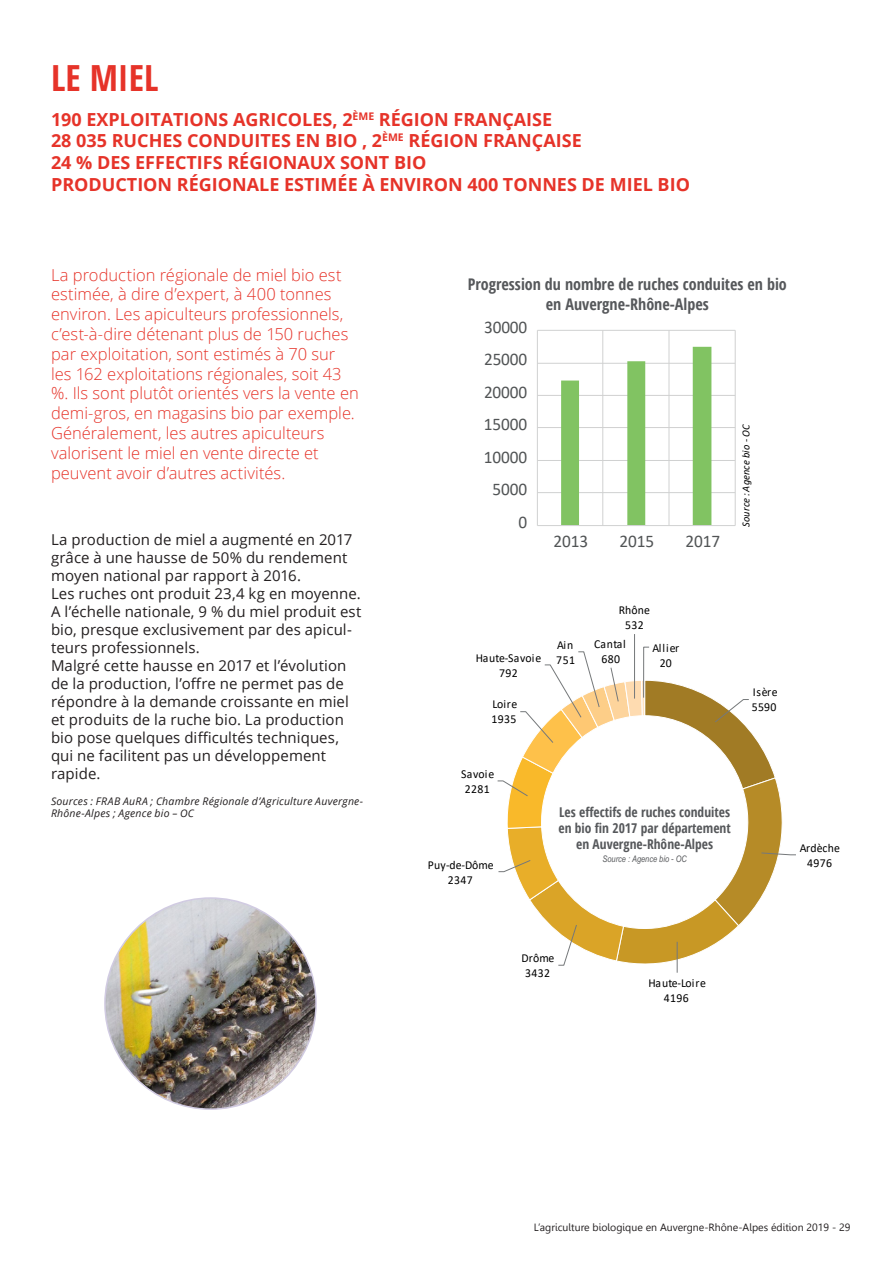
<style>
.page{position:relative;width:893px;height:1263px;background:#fff}
.page>*{position:absolute;margin:0;border:0;box-sizing:border-box;transform-origin:0 0}
.t1{font:700 condensed 36px "Open Sans";color:#e63329}
.t2{font:700 18px "Open Sans";color:#e63329}
.t3{font:17.85px "Calibri";letter-spacing:-.005em;color:#515455}
.t4{font:300 16.5px/19.8px "Open Sans";color:#e63329}
.t5{font:700 condensed 16.05px/19.2px "Open Sans";color:#56585b;text-align:center}
.t6{font:15px/18px "Open Sans";letter-spacing:.005em;color:#231f20}
.t7{font:700 condensed 13.5px/16.2px "Open Sans";color:#56585b;text-align:center}
.t8{font:12.15px/15px "Calibri";letter-spacing:.03em;color:#000001;text-align:center}
.t9{font:italic 10.65px "Calibri";letter-spacing:.02em;color:#000}
.t10{font:italic 10.5px/12.6px "Open Sans";letter-spacing:.02em;color:#231f20}
.t11{font:10.5px "Leelawadee";color:#231f20}
.t12{font:italic 9px "Arial Narrow";color:#56585b}
</style>
<div class="page">
<hr style="left:537px;top:330px;width:198px;height:1px;background:#d0d1d1">
<hr style="left:537px;top:363px;width:198px;height:1px;background:#d0d1d1">
<hr style="left:537px;top:395px;width:198px;height:1px;background:#d0d1d1">
<hr style="left:537px;top:427px;width:198px;height:1px;background:#d0d1d1">
<hr style="left:537px;top:460px;width:198px;height:1px;background:#d0d1d1">
<hr style="left:537px;top:492px;width:198px;height:1px;background:#d0d1d1">
<hr style="left:735px;top:330px;width:1px;height:196px;background:#d0d1d1">
<hr style="left:669px;top:330px;width:1px;height:196px;background:#d0d1d1">
<hr style="left:602px;top:330px;width:1px;height:196px;background:#d0d1d1">
<hr style="left:537px;top:330px;width:1px;height:196px;background:#d0d1d1">
<svg style="left:561px;top:347px;width:150px;height:178px"></svg>
<hr style="left:537px;top:525px;width:198px;height:1px;background:#d0d1d1">
<hr style="left:677px;top:942px;width:1px;height:31px;background:#75787a">
<hr style="left:634px;top:634px;width:1px;height:65px;background:#75787a">
<svg style="left:497px;top:646px;width:299px;height:324px"></svg>
<img style="left:105px;top:898px;width:211px;height:211px;border-radius:106px">
<p class="t1" style="left:51px;top:53px;width:109px">LE MIEL</p>
<p class="t2" style="left:51px;top:106px;width:503px">190 EXPLOITATIONS AGRICOLES, 2<sup>ÈME</sup> RÉGION FRANÇAISE</p>
<p class="t2" style="left:51px;top:128px;width:532px">28 035 RUCHES CONDUITES EN BIO , 2<sup>ÈME</sup> RÉGION FRANÇAISE</p>
<p class="t2" style="left:51px;top:150px;width:377px">24 % DES EFFECTIFS RÉGIONAUX SONT BIO</p>
<p class="t2" style="left:51px;top:171px;width:640px">PRODUCTION RÉGIONALE ESTIMÉE À ENVIRON 400 TONNES DE MIEL BIO</p>
<p class="t4" style="left:51px;top:264px;width:309px">La production régionale de miel bio est estimée, à dire d’expert, à 400 tonnes environ. Les apiculteurs professionnels, c’est-à-dire détenant plus de 150 ruches par exploitation, sont estimés à 70 sur les 162 exploitations régionales, soit 43 %. Ils sont plutôt orientés vers la vente en demi-gros, en magasins bio par exemple.<br>Généralement, les autres apiculteurs valorisent le miel en vente directe et peuvent avoir d’autres activités.</p>
<p class="t5" style="left:468px;top:274px;width:321px">Progression du nombre de ruches conduites en bio en Auvergne-Rhône-Alpes</p>
<p class="t3" style="left:484px;top:315px;width:45px">30000</p>
<p class="t3" style="left:484px;top:347px;width:45px">25000</p>
<p class="t3" style="left:484px;top:379px;width:45px">20000</p>
<p class="t3" style="left:484px;top:412px;width:45px">15000</p>
<p class="t3" style="left:484px;top:444px;width:45px">10000</p>
<p class="t3" style="left:493px;top:477px;width:36px">5000</p>
<p class="t3" style="left:519px;top:509px;width:10px">0</p>
<p class="t9" style="left:738px;top:527px;width:104px;rotate:-90deg">Source : Agence bio - OC</p>
<p class="t6" style="left:51px;top:530px;width:303px">La production de miel a augmenté en 2017</p>
<p class="t3" style="left:554px;top:529px;width:36px">2013</p>
<p class="t3" style="left:620px;top:529px;width:36px">2015</p>
<p class="t3" style="left:686px;top:529px;width:36px">2017</p>
<p class="t6" style="left:51px;top:548px;width:298px">grâce à une hausse de 50% du rendement moyen national par rapport à 2016.</p>
<p class="t6" style="left:51px;top:584px;width:311px">Les ruches ont produit 23,4 kg en moyenne.</p>
<p class="t6" style="left:51px;top:602px;width:312px">A l’échelle nationale, 9 % du miel produit est bio, presque exclusivement par des apicul&shy;teurs professionnels.</p>
<p class="t6" style="left:51px;top:656px;width:299px">Malgré cette hausse en 2017 et l’évolution de la production, l’offre ne permet pas de répondre à la demande croissante en miel et produits de la ruche bio. La production bio pose quelques difficultés techniques, qui ne facilitent pas un développement rapide.</p>
<p class="t10" style="left:51px;top:794px;width:314px">Sources : FRAB AuRA ; Chambre Régionale d’Agriculture Auvergne-<br>Rhône-Alpes ; Agence bio – OC</p>
<p class="t8" style="left:619px;top:602px;width:33px">Rhône<br>532</p>
<p class="t8" style="left:556px;top:637px;width:20px;text-align:left">Ain<br>751</p>
<p class="t8" style="left:594px;top:636px;width:33px">Cantal<br>680</p>
<p class="t8" style="left:652px;top:640px;width:28px;line-height:14.5px">Allier<br>20</p>
<p class="t8" style="left:476px;top:650px;width:67px">Haute-Savoie<br>792</p>
<p class="t8" style="left:492px;top:696px;width:27px;text-align:left">Loire<br>1935</p>
<p class="t8" style="left:461px;top:766px;width:35px;text-align:left">Savoie<br>2281</p>
<p class="t7" style="left:558px;top:804px;width:174px">Les effectifs de ruches conduites en bio fin 2017 par département en Auvergne-Rhône-Alpes</p>
<p class="t12" style="left:602px;top:852px;width:86px">Source : Agence bio - OC</p>
<p class="t8" style="left:428px;top:857px;width:67px">Puy-de-Dôme<br>2347</p>
<p class="t8" style="left:752px;top:684px;width:27px;text-align:left">Isère<br>5590</p>
<p class="t8" style="left:800px;top:840px;width:42px">Ardèche<br>4976</p>
<p class="t8" style="left:521px;top:951px;width:35px;text-align:left">Drôme<br>3432</p>
<p class="t8" style="left:648px;top:975px;width:59px">Haute-Loire<br>4196</p>
<p class="t11" style="left:534px;top:1221px;width:318px">L’agriculture biologique en Auvergne-Rhône-Alpes édition 2019 - 29</p>
</div>
